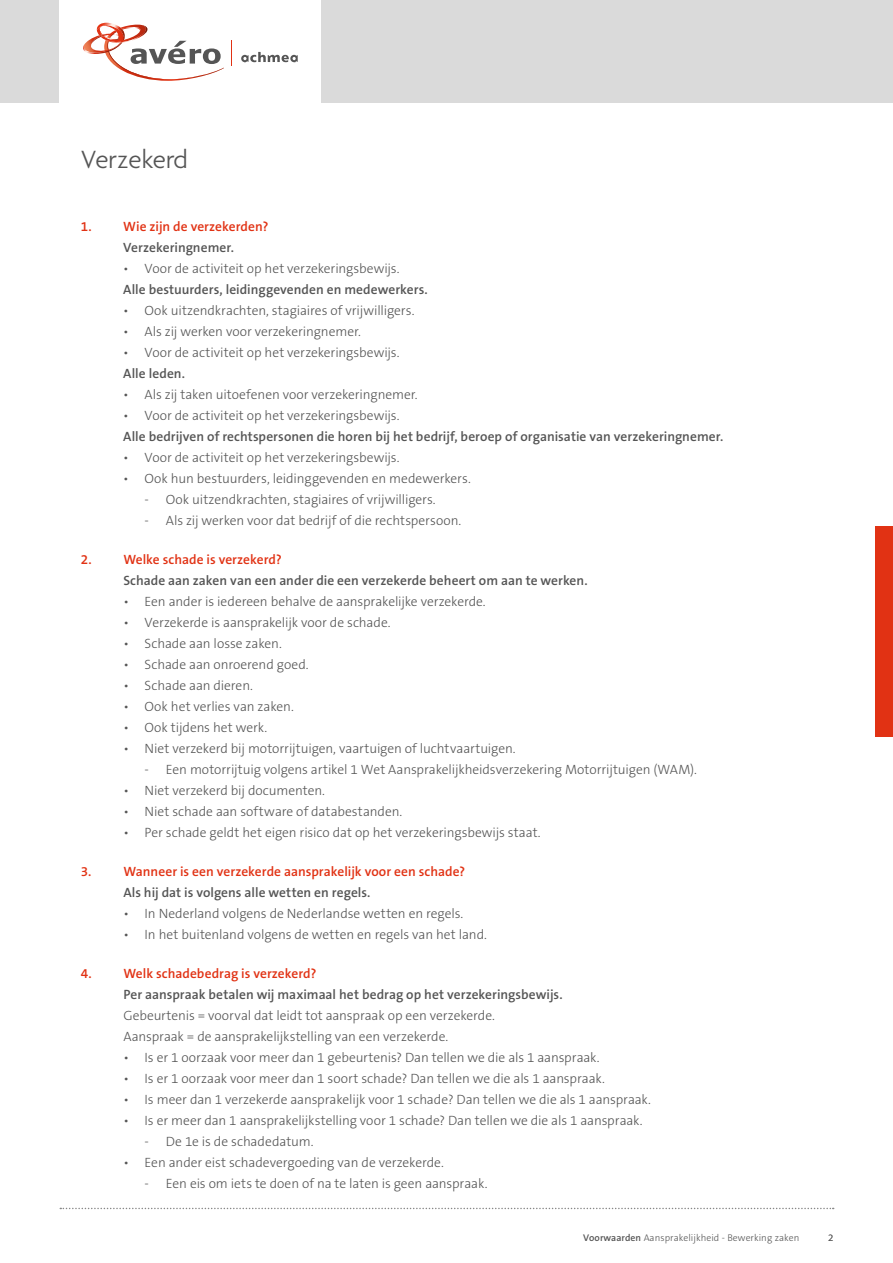
<style>
.page{position:relative;width:893px;height:1263px;background:#fff}
.page>*{position:absolute;margin:0;border:0;box-sizing:border-box;transform-origin:0 0}
.t1{font:300 27px "Agenda";color:#555}
.t2{font:300 13.5px/21px "The Sans B3";letter-spacing:-.01em;color:#555}
.t3{font:600 13.5px "The Sans B6";letter-spacing:.005em;color:#555}
.t4{font:600 13.5px "The Sans B6";color:#e13214}
.t5{font:300 9.75px "The Sans B3";letter-spacing:.005em;color:#555}
.s1{font-family:"The Sans B6";font-weight:600}
</style>
<div class="page">
<div style="left:0;top:0;width:893px;height:103px;background:#dadada"></div>
<div style="left:60px;top:0;width:261px;height:103px;background:#fff"></div>
<svg style="left:241px;top:52px;width:57px;height:10px"></svg>
<svg style="left:83px;top:22px;width:141px;height:59px"></svg>
<svg style="left:231px;top:41px;width:1px;height:25px"></svg>
<svg style="left:60px;top:1208px;width:774px;height:1px"></svg>
<div style="left:876px;top:526px;width:17px;height:211px;background:#e13214"></div>
<h1 class="t1" style="left:81px;top:145px;width:109px">Verzekerd</h1>
<p class="t4" style="left:81px;top:219px;width:189px">1. Wie zijn de verzekerden?</p>
<p class="t3" style="left:123px;top:240px;width:112px">Verzekeringnemer.</p>
<p class="t2" style="left:123px;top:259px;width:278px">• Voor de activiteit op het verzekeringsbewijs.</p>
<p class="t3" style="left:123px;top:282px;width:306px">Alle bestuurders, leidinggevenden en medewerkers.</p>
<p class="t2" style="left:123px;top:301px;width:293px">• Ook uitzendkrachten, stagiaires of vrijwilligers.</p>
<p class="t2" style="left:123px;top:322px;width:239px">• Als zij werken voor verzekeringnemer.</p>
<p class="t2" style="left:123px;top:343px;width:278px">• Voor de activiteit op het verzekeringsbewijs.</p>
<p class="t3" style="left:123px;top:366px;width:63px">Alle leden.</p>
<p class="t2" style="left:123px;top:385px;width:296px">• Als zij taken uitoefenen voor verzekeringnemer.</p>
<p class="t2" style="left:123px;top:406px;width:278px">• Voor de activiteit op het verzekeringsbewijs.</p>
<p class="t3" style="left:123px;top:429px;width:601px">Alle bedrijven of rechtspersonen die horen bij het bedrijf, beroep of organisatie van verzekeringnemer.</p>
<p class="t2" style="left:123px;top:448px;width:278px">• Voor de activiteit op het verzekeringsbewijs.</p>
<p class="t2" style="left:123px;top:469px;width:349px">• Ook hun bestuurders, leidinggevenden en medewerkers.</p>
<p class="t2" style="left:145px;top:490px;width:293px">- Ook uitzendkrachten, stagiaires of vrijwilligers.</p>
<p class="t2" style="left:145px;top:511px;width:318px">- Als zij werken voor dat bedrijf of die rechtspersoon.</p>
<p class="t4" style="left:81px;top:552px;width:202px">2. Welke schade is verzekerd?</p>
<p class="t3" style="left:123px;top:573px;width:466px">Schade aan zaken van een ander die een verzekerde beheert om aan te werken.</p>
<p class="t2" style="left:123px;top:592px;width:364px">• Een ander is iedereen behalve de aansprakelijke verzekerde.</p>
<p class="t2" style="left:123px;top:613px;width:269px">• Verzekerde is aansprakelijk voor de schade.</p>
<p class="t2" style="left:123px;top:634px;width:160px">• Schade aan losse zaken.</p>
<p class="t2" style="left:123px;top:655px;width:187px">• Schade aan onroerend goed.</p>
<p class="t2" style="left:123px;top:676px;width:131px">• Schade aan dieren.</p>
<p class="t2" style="left:123px;top:697px;width:172px">• Ook het verlies van zaken.</p>
<p class="t2" style="left:123px;top:718px;width:145px">• Ook tijdens het werk.</p>
<p class="t2" style="left:123px;top:739px;width:394px">• Niet verzekerd bij motorrijtuigen, vaartuigen of luchtvaartuigen.</p>
<p class="t2" style="left:145px;top:760px;width:554px">- Een motorrijtuig volgens artikel 1 Wet Aansprakelijkheidsverzekering Motorrijtuigen (WAM).</p>
<p class="t2" style="left:123px;top:781px;width:203px">• Niet verzekerd bij documenten.</p>
<p class="t2" style="left:123px;top:802px;width:281px">• Niet schade aan software of databestanden.</p>
<p class="t2" style="left:123px;top:823px;width:419px">• Per schade geldt het eigen risico dat op het verzekeringsbewijs staat.</p>
<p class="t4" style="left:81px;top:865px;width:386px">3. Wanneer is een verzekerde aansprakelijk voor een schade?</p>
<p class="t3" style="left:123px;top:886px;width:249px">Als hij dat is volgens alle wetten en regels.</p>
<p class="t2" style="left:123px;top:904px;width:342px">• In Nederland volgens de Nederlandse wetten en regels.</p>
<p class="t2" style="left:123px;top:925px;width:365px">• In het buitenland volgens de wetten en regels van het land.</p>
<p class="t4" style="left:81px;top:967px;width:237px">4. Welk schadebedrag is verzekerd?</p>
<p class="t3" style="left:123px;top:988px;width:441px">Per aanspraak betalen wij maximaal het bedrag op het verzekeringsbewijs.</p>
<p class="t2" style="left:123px;top:1006px;width:373px">Gebeurtenis = voorval dat leidt tot aanspraak op een verzekerde.<br>Aanspraak = de aansprakelijkstelling van een verzekerde.</p>
<p class="t2" style="left:123px;top:1048px;width:478px">• Is er 1 oorzaak voor meer dan 1 gebeurtenis? Dan tellen we die als 1 aanspraak.</p>
<p class="t2" style="left:123px;top:1069px;width:483px">• Is er 1 oorzaak voor meer dan 1 soort schade? Dan tellen we die als 1 aanspraak.</p>
<p class="t2" style="left:123px;top:1090px;width:529px">• Is meer dan 1 verzekerde aansprakelijk voor 1 schade? Dan tellen we die als 1 aanspraak.</p>
<p class="t2" style="left:123px;top:1111px;width:521px">• Is er meer dan 1 aansprakelijkstelling voor 1 schade? Dan tellen we die als 1 aanspraak.</p>
<p class="t2" style="left:145px;top:1132px;width:171px">- De 1e is de schadedatum.</p>
<p class="t2" style="left:123px;top:1153px;width:322px">• Een ander eist schadevergoeding van de verzekerde.</p>
<p class="t2" style="left:145px;top:1174px;width:344px">- Een eis om iets te doen of na te laten is geen aanspraak.</p>
<p class="t5" style="left:583px;top:1233px;width:218px"><span class="s1">Voorwaarden</span> Aansprakelijkheid - Bewerking zaken</p>
<p class="t5" style="left:828px;top:1233px;width:7px">2</p>
</div>
